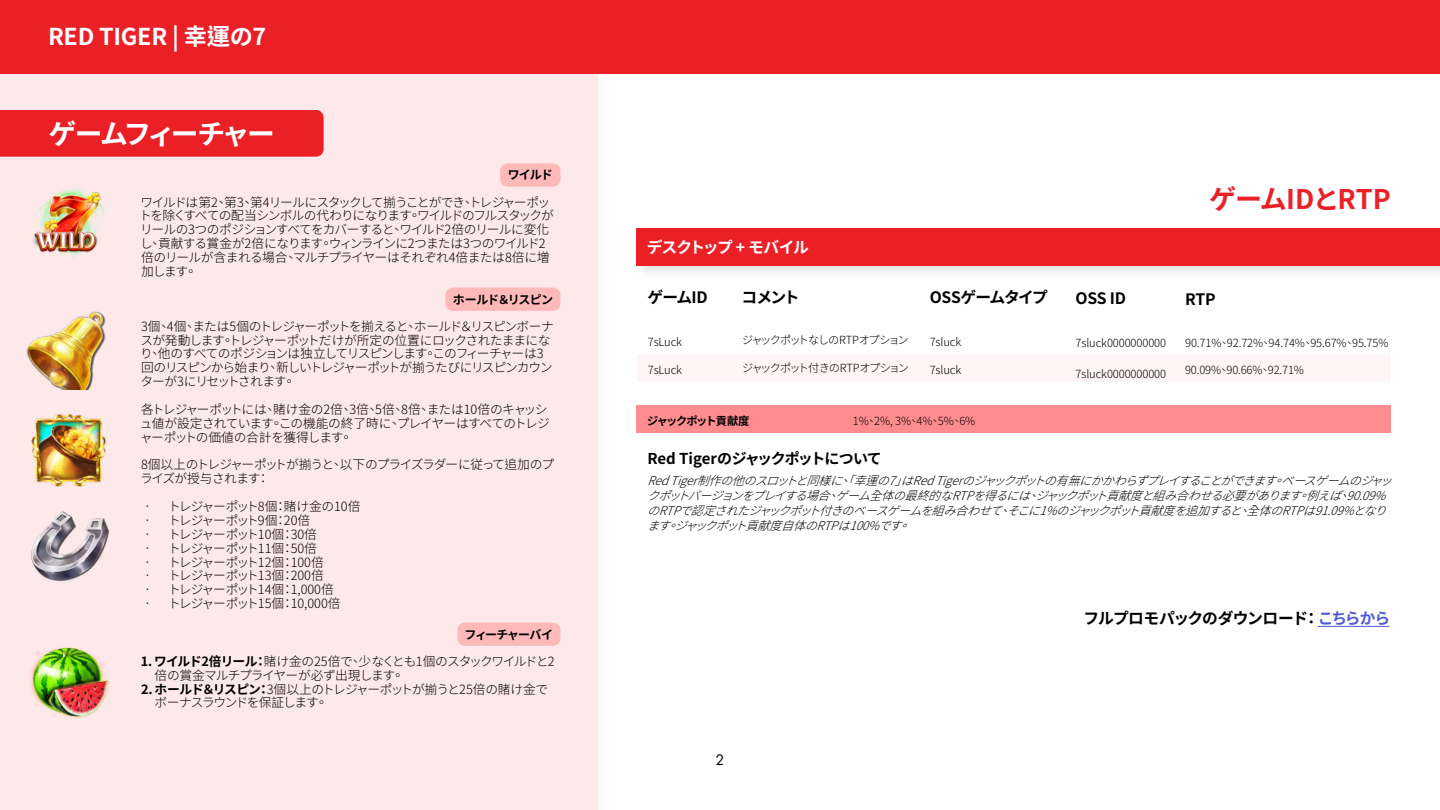
<style>
.page{position:relative;width:1440px;height:810px;background:#fff}
.page>*{position:absolute;margin:0;border:0;box-sizing:border-box;transform-origin:0 0}
.t1{font:700 27.75px "Noto Sans CJ Ktc";letter-spacing:-.105em;color:#fff}
.t2{font:700 27px "Noto Sans CJ Ktc";letter-spacing:-.03em;color:#eb2027}
.t3{font:700 23.25px "Noto Sans CJ Ktc";letter-spacing:-.01em;color:#fff}
.t4{font:700 15.75px "Noto Sans CJ Ktc";letter-spacing:-.06em;color:#000}
.t5{font:700 15.75px "Noto Sans CJ Ktc";letter-spacing:-.08em;color:#fff}
.t6{font:15.75px "Futura PT";color:#000}
.t7{font:700 15px "Noto Sans CJ Ktc";letter-spacing:-.045em;color:#000}
.t8{font:300 12.75px/13.9px "Noto Sans CJ Ktc";letter-spacing:-.07em;color:#000}
.t9{font:300 12.75px "Noto Sans CJ Ktc";letter-spacing:-.03em;color:#000}
.t10{font:300 12.75px "Noto Sans CJ Ktc";letter-spacing:-.02em;color:#000}
.t11{font:italic 300 12px/15px "Noto Sans CJ Ktc";color:#000}
.t12{font:700 12px "Noto Sans CJ Ktc";letter-spacing:-.085em;color:#000}
.t13{font:700 12px "Noto Sans CJ Ktc";letter-spacing:-.055em;color:#000}
.t14{font:300 11.25px "Noto Sans CJ Ktc";letter-spacing:-.01em;color:#000}
.t15{font:300 11.25px "Noto Sans CJ Ktc";letter-spacing:-.11em;color:#000}
.t16{font:300 11.25px "Noto Sans CJ Ktc";letter-spacing:-.105em;color:#000}
.t17{font:700 11.25px "Noto Sans CJ Ktc";letter-spacing:-.105em;color:#000}
.s1{font-weight:700}
.s2{color:#4f5cd6}
</style>
<div class="page">
<div style="left:0;top:0;width:598px;height:810px;background:#fde9e9"></div>
<div style="left:637px;top:354px;width:753px;height:28px;background:#fff5f6"></div>
<div style="left:636px;top:405px;width:754px;height:28px;background:#ff8c8f"></div>
<img style="left:33px;top:188px;width:71px;height:71px">
<img style="left:31px;top:414px;width:76px;height:73px">
<img style="left:31px;top:511px;width:79px;height:70px">
<img style="left:30px;top:646px;width:79px;height:72px">
<img style="left:27px;top:311px;width:79px;height:78px">
<div style="left:0;top:0;width:1440px;height:74px;background:#eb2027"></div>
<div style="left:0;top:110px;width:324px;height:47px;background:#eb2027"></div>
<div style="left:631px;top:223px;width:809px;height:59px;background:#000;opacity:.12"></div>
<div style="left:636px;top:229px;width:804px;height:37px;background:#eb2027"></div>
<div style="left:500px;top:163px;width:60px;height:24px;background:#ffb9b8;border-radius:8px"></div>
<div style="left:445px;top:288px;width:115px;height:23px;background:#ffb9b8;border-radius:8px"></div>
<div style="left:457px;top:623px;width:103px;height:23px;background:#ffb9b8;border-radius:8px"></div>
<hr style="left:1318px;top:626px;width:71px;height:1px;background:#4f5cd6">
<h3 class="t3" style="left:48px;top:24px;width:220px">RED TIGER | 幸運の7</h3>
<h1 class="t1" style="left:49px;top:118px;width:228px">ゲームフィーチャー</h1>
<p class="t12" style="left:508px;top:168px;width:46px">ワイルド</p>
<p class="t8" style="left:139px;top:195px;width:416px">ワイルドは第2、第3、第4リールにスタックして揃うことができ、トレジャーポットを除くすべての配当シンボルの代わりになります。ワイルドのフルスタックがリールの3つのポジションすべてをカバーすると、ワイルド2倍のリールに変化し、貢献する賞金が2倍になります。ウィンラインに2つまたは3つのワイルド2倍のリールが含まれる場合、マルチプライヤーはそれぞれ4倍または8倍に増加します。</p>
<p class="t13" style="left:453px;top:293px;width:102px">ホールド＆リスピン</p>
<p class="t8" style="left:140px;top:319px;width:415px">3個、4個、または5個のトレジャーポットを揃えると、ホールド＆リスピンボーナスが発動します。トレジャーポットだけが所定の位置にロックされたままになり、他のすべてのポジションは独立してリスピンします。このフィーチャーは3回のリスピンから始まり、新しいトレジャーポットが揃うたびにリスピンカウンターが3にリセットされます。</p>
<p class="t8" style="left:140px;top:403px;width:411px">各トレジャーポットには、賭け金の2倍、3倍、5倍、8倍、または10倍のキャッシュ値が設定されています。この機能の終了時に、プレイヤーはすべてのトレジャーポットの価値の合計を獲得します。</p>
<p class="t8" style="left:140px;top:458px;width:416px">8個以上のトレジャーポットが揃うと、以下のプライズラダーに従って追加のプライズが授与されます：</p>
<p class="t10" style="left:141px;top:499px;width:221px">• トレジャーポット8個：賭け金の10倍</p>
<p class="t8" style="left:141px;top:514px;width:171px">• トレジャーポット9個：20倍</p>
<p class="t8" style="left:141px;top:527px;width:178px">• トレジャーポット10個：30倍</p>
<p class="t8" style="left:141px;top:541px;width:178px">• トレジャーポット11個：50倍</p>
<p class="t8" style="left:141px;top:555px;width:184px">• トレジャーポット12個：100倍</p>
<p class="t8" style="left:141px;top:569px;width:184px">• トレジャーポット13個：200倍</p>
<p class="t8" style="left:141px;top:583px;width:194px">• トレジャーポット14個：1,000倍</p>
<p class="t9" style="left:141px;top:596px;width:201px">• トレジャーポット15個：10,000倍</p>
<p class="t12" style="left:465px;top:628px;width:90px">フィーチャーバイ</p>
<p class="t8" style="left:155px;top:654px;width:402px;text-indent:-14px"><span class="s1">1. ワイルド2倍リール：</span>賭け金の25倍で、少なくとも1個のスタックワイルドと2倍の賞金マルチプライヤーが必ず出現します。</p>
<p class="t8" style="left:155px;top:682px;width:395px;text-indent:-14px"><span class="s1">2. ホールド＆リスピン：</span>3個以上のトレジャーポットが揃うと25倍の賭け金でボーナスラウンドを保証します。</p>
<p class="t5" style="left:647px;top:238px;width:163px">デスクトップ + モバイル</p>
<p class="t4" style="left:648px;top:288px;width:62px">ゲームID</p>
<p class="t14" style="left:648px;top:335px;width:36px">7sLuck</p>
<p class="t14" style="left:648px;top:363px;width:36px">7sLuck</p>
<p class="t4" style="left:742px;top:288px;width:59px">コメント</p>
<p class="t15" style="left:742px;top:334px;width:168px">ジャックポットなしのRTPオプション</p>
<p class="t16" style="left:742px;top:361px;width:169px">ジャックポット付きのRTPオプション</p>
<p class="t4" style="left:930px;top:288px;width:120px">OSSゲームタイプ</p>
<p class="t14" style="left:930px;top:335px;width:33px">7sluck</p>
<p class="t14" style="left:930px;top:363px;width:33px">7sluck</p>
<p class="t17" style="left:647px;top:415px;width:104px">ジャックポット貢献度</p>
<p class="t14" style="left:853px;top:415px;width:124px">1%、2%, 3%、4%、5%、6%</p>
<h2 class="t2" style="left:1209px;top:184px;width:183px">ゲームIDとRTP</h2>
<p class="t4" style="left:1075px;top:289px;width:52px">OSS ID</p>
<p class="t14" style="left:1075px;top:336px;width:92px">7sluck0000000000</p>
<p class="t14" style="left:1075px;top:368px;width:92px">7sluck0000000000</p>
<p class="t4" style="left:1185px;top:290px;width:32px">RTP</p>
<p class="t14" style="left:1185px;top:336px;width:205px">90.71%、92.72%、94.74%、95.67%、95.75%</p>
<p class="t14" style="left:1185px;top:363px;width:120px">90.09%、90.66%、92.71%</p>
<p class="t7" style="left:647px;top:450px;width:236px">Red Tigerのジャックポットについて</p>
<p class="t11" style="left:647px;top:474px;width:758px">RedTiger制作の他のスロットと同様に、「幸運の7」はRedTigerのジャックポットの有無にかかわらずプレイすることができます。ベースゲームのジャックポットバージョンをプレイする場合、ゲーム全体の最終的なRTPを得るには、ジャックポット貢献度と組み合わせる必要があります。例えば、90.09%のRTPで認定されたジャックポット付きのベースゲームを組み合わせて、そこに1%のジャックポット貢献度を追加すると、全体のRTPは91.09%となります。ジャックポット貢献度自体のRTPは100%です。</p>
<p class="t6" style="left:716px;top:751px;width:10px">2</p>
<p class="t4" style="left:1083px;top:609px;width:308px">フルプロモパックのダウンロード： <span class="s2">こちらから</span></p>
</div>
